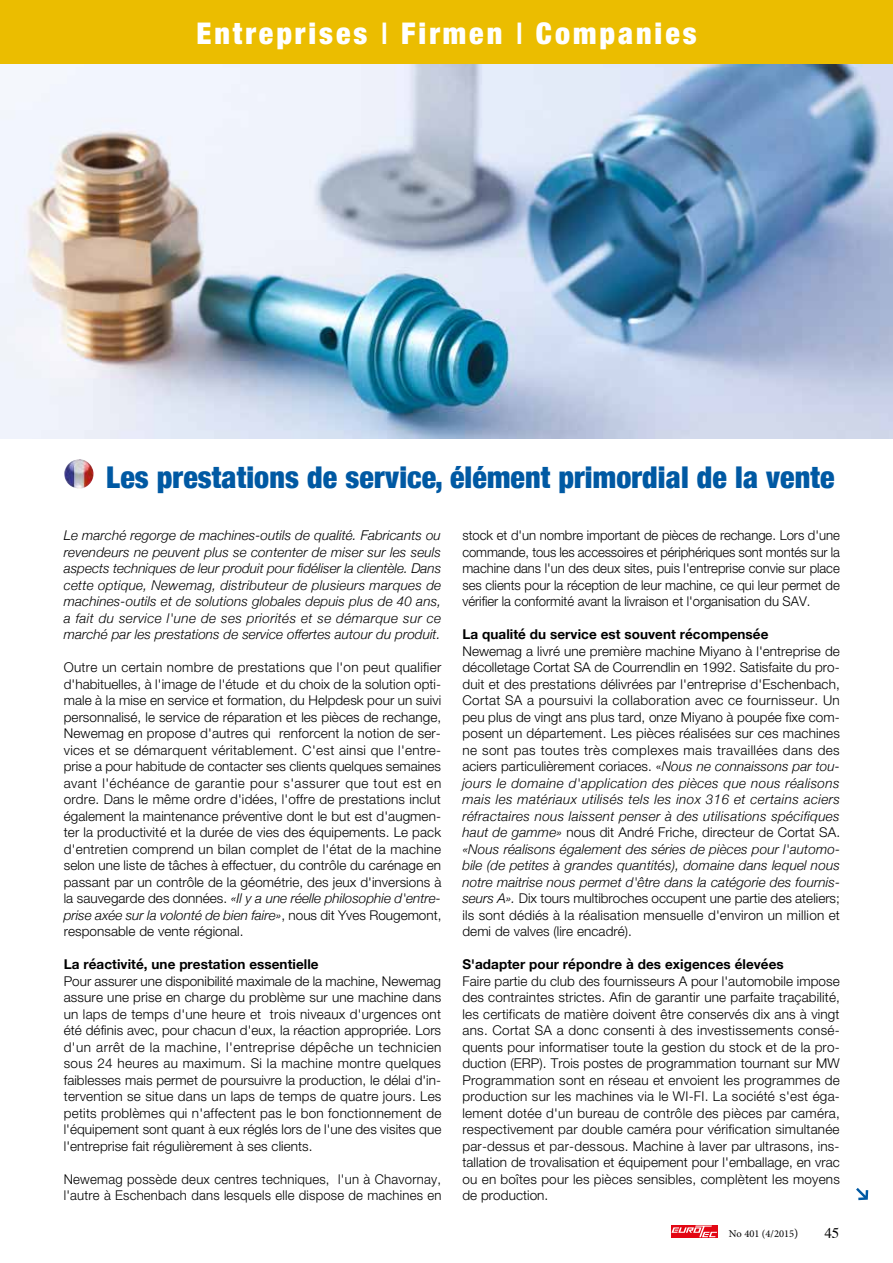
<style>
.page{position:relative;width:893px;height:1263px;background:#fff}
.page>*{position:absolute;margin:0;border:0;box-sizing:border-box;transform-origin:0 0}
.t1{font:900 condensed 30px "Helvetica Neue";letter-spacing:.005em;color:#0059a3}
.t2{font:900 condensed 30px "Helvetica Neue";letter-spacing:.1em;color:#fff}
.t3{font:300 13.5px/16.5px "Helvetica Neue";letter-spacing:.005em;color:#000;text-align:justify}
.t4{font:italic 300 13.5px/16.5px "Helvetica Neue";letter-spacing:.005em;color:#000;text-align:justify}
.t5{font:700 13.5px "Helvetica Neue";letter-spacing:.005em;color:#000}
.t6{font:10.5px "Minion Pro";color:#000}
.s1{font-weight:500}
.s2{font-style:italic}
.s3{font-size:12px}
</style>
<div class="page">
<div style="left:671px;top:1225px;width:47px;height:12px;background:#e30613"></div>
<svg style="left:671px;top:1225px;width:46px;height:12px"></svg>
<img style="left:0;top:63px;width:893px;height:375px">
<img style="left:64px;top:459px;width:30px;height:30px">
<div style="left:0;top:0;width:893px;height:63px;background:#ebbd00"></div>
<svg style="left:856px;top:1188px;width:12px;height:12px"></svg>
<h1 class="t2" style="left:196px;top:15px;width:502px">Entreprises <span class="s1">I</span> Firmen <span class="s1">I</span> Companies</h1>
<h1 class="t1" style="left:106px;top:453px;width:730px">Les prestations de service, élément primordial de la vente</h1>
<p class="t4" style="left:64px;top:526px;width:379px">Le marché regorge de machines-outils de qualité. Fabricants ou revendeurs ne peuvent plus se contenter de miser sur les seuls aspects techniques de leur produit pour fidéliser la clientèle. Dans cette optique, Newemag, distributeur de plusieurs marques de machines-outils et de solutions globales depuis plus de 40 ans, a fait du service l'une de ses priorités et se démarque sur ce marché par les prestations de service offertes autour du produit.</p>
<p class="t3" style="left:64px;top:659px;width:379px">Outre un certain nombre de prestations que l'on peut qualifier d'habituelles, à l'image de l'étude et du choix de la solution opti&shy;male à la mise en service et formation, du Helpdesk pour un suivi personnalisé, le service de réparation et les pièces de rechange, Newemag en propose d'autres qui renforcent la notion de ser&shy;vices et se démarquent véritablement. C'est ainsi que l'entre&shy;prise a pour habitude de contacter ses clients quelques semaines avant l'échéance de garantie pour s'assurer que tout est en ordre. Dans le même ordre d'idées, l'offre de prestations inclut également la maintenance préventive dont le but est d'augmen&shy;ter la productivité et la durée de vies des équipements. Le pack d'entretien comprend un bilan complet de l'état de la machine selon une liste de tâches à effectuer, du contrôle du carénage en passant par un contrôle de la géométrie, des jeux d'inversions à la sauvegarde des données. <span class="s2">«Il y a une réelle philosophie d'entre&shy;prise axée sur la volonté de bien faire»</span>, nous dit Yves Rougemont, responsable de vente régional.</p>
<p class="t5" style="left:64px;top:954px;width:256px">La réactivité, une prestation essentielle</p>
<p class="t3" style="left:64px;top:972px;width:379px">Pour assurer une disponibilité maximale de la machine, Newemag assure une prise en charge du problème sur une machine dans un laps de temps d'une heure et trois niveaux d'urgences ont été définis avec, pour chacun d'eux, la réaction appropriée. Lors d'un arrêt de la machine, l'entreprise dépêche un technicien sous 24 heures au maximum. Si la machine montre quelques faiblesses mais permet de poursuivre la production, le délai d'in&shy;tervention se situe dans un laps de temps de quatre jours. Les petits problèmes qui n'affectent pas le bon fonctionnement de l'équipement sont quant à eux réglés lors de l'une des visites que l'entreprise fait régulièrement à ses clients.</p>
<p class="t3" style="left:64px;top:1170px;width:379px">Newemag possède deux centres techniques, l'un à Chavornay, l'autre à Eschenbach dans lesquels elle dispose de machines en</p>
<p class="t3" style="left:462px;top:527px;width:379px">stock et d'un nombre important de pièces de rechange. Lors d'une commande, tous les accessoires et périphériques sont montés sur la machine dans l'un des deux sites, puis l'entreprise convie sur place ses clients pour la réception de leur machine, ce qui leur permet de vérifier la conformité avant la livraison et l'organisation du SAV.</p>
<p class="t5" style="left:462px;top:624px;width:307px">La qualité du service est souvent récompensée</p>
<p class="t3" style="left:462px;top:642px;width:379px">Newemag a livré une première machine Miyano à l'entreprise de décolletage Cortat SA de Courrendlin en 1992. Satisfaite du pro&shy;duit et des prestations délivrées par l'entreprise d'Eschenbach, Cortat SA a poursuivi la collaboration avec ce fournisseur. Un peu plus de vingt ans plus tard, onze Miyano à poupée fixe com&shy;posent un département. Les pièces réalisées sur ces machines ne sont pas toutes très complexes mais travaillées dans des aciers particulièrement coriaces. «<span class="s2">Nous ne connaissons par tou&shy;jours le domaine d'application des pièces que nous réalisons mais les matériaux utilisés tels les inox 316 et certains aciers réfractaires nous laissent penser à des utilisations spécifiques haut de gamme»</span> nous dit André Friche, directeur de Cortat SA. <span class="s2">«Nous réalisons également des séries de pièces pour l'automo&shy;bile (de petites à grandes quantités), domaine dans lequel nous notre maitrise nous permet d'être dans la catégorie des fournis&shy;seurs A».</span> Dix tours multibroches occupent une partie des ateliers; ils sont dédiés à la réalisation mensuelle d'environ un million et demi de valves (lire encadré).</p>
<p class="t5" style="left:462px;top:954px;width:323px">S'adapter pour répondre à des exigences élevées</p>
<p class="t3" style="left:462px;top:972px;width:379px">Faire partie du club des fournisseurs A pour l'automobile impose des contraintes strictes. Afin de garantir une parfaite traçabilité, les certificats de matière doivent être conservés dix ans à vingt ans. Cortat SA a donc consenti à des investissements consé&shy;quents pour informatiser toute la gestion du stock et de la pro&shy;duction (ERP). Trois postes de programmation tournant sur MW Programmation sont en réseau et envoient les programmes de production sur les machines via le WI-FI. La société s'est éga&shy;lement dotée d'un bureau de contrôle des pièces par caméra, respectivement par double caméra pour vérification simultanée par-dessus et par-dessous. Machine à laver par ultrasons, ins&shy;tallation de trovalisation et équipement pour l'emballage, en vrac ou en boîtes pour les pièces sensibles, complètent les moyens de production.</p>
<p class="t6" style="left:729px;top:1227px;width:71px">No 401 (4/2015<span class="s3">)</span></p>
</div>
